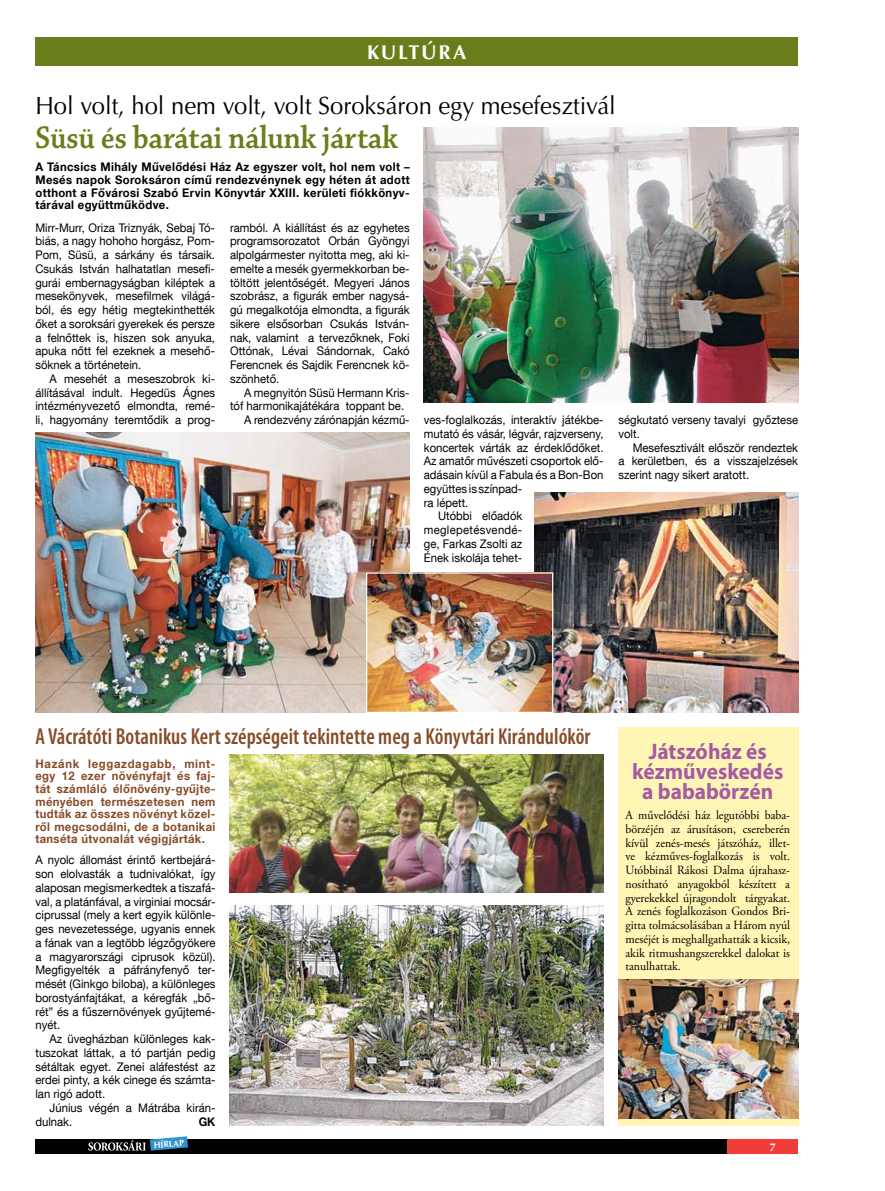
<style>
.page{position:relative;width:885px;height:1191px;background:#fff}
.page>*{position:absolute;margin:0;border:0;box-sizing:border-box;transform-origin:0 0}
.t1{font:33.5px "Chaparral Pro Semibold Subh";letter-spacing:.005em;color:#677e1a;scale:.92 1}
.t2{font:25px "Optima CE";color:#000;scale:.95 1}
.t3{font:600 condensed 23.12px "Myriad Pro";letter-spacing:.005em;color:#874c28;scale:.92 1}
.t4{font:700 22.5px/20px "Myriad Pro";color:#a45ba4;text-align:center;scale:.95 1}
.t5{font:700 20px "Optima CE";letter-spacing:.08em;color:#fff}
.t6{font:12.5px/13.8px "Adobe Garamond Pro";color:#000;text-align:justify;scale:.95 1}
.t7{font:11.88px/13.8px "Helvetica Neue LT Com";color:#000;text-align:justify;scale:.95 1}
.t8{font:700 11.88px/12.6px "Helvetica Neue LT Com";letter-spacing:.03em;color:#000;text-align:justify;scale:.95 1}
.t9{font:700 11.88px/12.6px "Helvetica Neue LT Com";letter-spacing:.03em;color:#874c28;text-align:justify;scale:.95 1}
.t10{font:11.88px "Helvetica Neue LT Com";letter-spacing:.025em;color:#000;scale:.95 1}
.t11{font:700 11.25px "Optima";color:#fff}
.t12{font:700 8.75px "Optima CE";color:#fff}
</style>
<div class="page">
<div style="left:35px;top:1139px;width:762px;height:14px;background:#000"></div>
<div style="left:726px;top:1139px;width:71px;height:14px;background:#f13d37"></div>
<svg style="left:88px;top:1136px;width:100px;height:14px"></svg>
<div style="left:35px;top:37px;width:762px;height:29px;background:#677e1a"></div>
<div style="left:617px;top:726px;width:180px;height:399px;background:#fff6b5"></div>
<img style="left:617px;top:979px;width:180px;height:139px">
<img style="left:229px;top:905px;width:374px;height:220px">
<img style="left:229px;top:754px;width:374px;height:139px">
<img style="left:423px;top:128px;width:374px;height:275px">
<img style="left:534px;top:493px;width:263px;height:220px">
<img style="left:35px;top:432px;width:374px;height:281px">
<img style="left:368px;top:574px;width:183px;height:137px">
<div style="left:366px;top:572px;width:187px;height:141px;border:1px solid #fff"></div>
<h3 class="t5" style="left:367px;top:40px;width:101px">KULTÚRA</h3>
<h2 class="t2" style="left:35px;top:90px;width:612px">Hol volt, hol nem volt, volt Soroksáron egy mesefesztivál</h2>
<h1 class="t1" style="left:35px;top:119px;width:395px">Süsü és barátai nálunk jártak</h1>
<p class="t8" style="left:35px;top:160px;width:395px">A Táncsics Mihály Művelődési Ház Az egyszer volt, hol nem volt – Mesés napok Soroksáron című rendezvénynek egy héten át adott otthont a Fővárosi Szabó Ervin Könyvtár XXIII. kerületi fiókkönyv&shy;tárával együttműködve.</p>
<p class="t7" style="left:35px;top:220px;width:190px">Mirr-Murr, Oriza Triznyák, Sebaj Tó&shy;biás, a nagy hohoho horgász, Pom-Pom, Süsü, a sárkány és társaik.<br>Csukás István halhatatlan mesefi&shy;gurái embernagyságban kiléptek a mesekönyvek, mesefilmek világá&shy;ból, és egy hétig megtekinthették őket a soroksári gyerekek és persze a felnőttek is, hiszen sok anyuka, apuka nőtt fel ezeknek a mesehő&shy;söknek a történetein.</p>
<p class="t7" style="left:35px;top:371px;width:190px;text-indent:14px">A mesehét a meseszobrok ki&shy;állításával indult. Hegedüs Ágnes intézményvezető elmondta, remé&shy;li, hagyomány teremtődik a prog-</p>
<p class="t7" style="left:230px;top:220px;width:190px">ramból. A kiállítást és az egyhetes programsorozatot Orbán Gyöngyi alpolgármester nyitotta meg, aki ki&shy;emelte a mesék gyermekkorban be&shy;töltött jelentőségét. Megyeri János szobrász, a figurák ember nagysá&shy;gú megalkotója elmondta, a figurák sikere elsősorban Csukás István&shy;nak, valamint a tervezőknek, Foki Ottónak, Lévai Sándornak, Cakó Ferencnek és Sajdik Ferencnek kö&shy;szönhető.</p>
<p class="t7" style="left:244px;top:385px;width:175px">A megnyitón Süsü Hermann Kris-</p>
<p class="t7" style="left:230px;top:399px;width:185px">tóf harmonikajátékára toppant be.</p>
<p class="t7" style="left:244px;top:413px;width:175px">A rendezvény zárónapján kézmű-</p>
<p class="t7" style="left:423px;top:413px;width:190px">ves-foglalkozás, interaktív játékbe-</p>
<p class="t7" style="left:423px;top:426px;width:190px">mutató és vásár, légvár, rajzverseny,</p>
<p class="t7" style="left:423px;top:440px;width:190px">koncertek várták az érdeklődőket.</p>
<p class="t7" style="left:423px;top:454px;width:190px">Az amatőr művészeti csoportok elő-</p>
<p class="t7" style="left:423px;top:468px;width:190px">adásain kívül a Fabula és a Bon-Bon</p>
<p class="t7" style="left:423px;top:481px;width:105px">együttes is színpad-</p>
<p class="t7" style="left:423px;top:495px;width:48px">ra lépett.</p>
<p class="t7" style="left:438px;top:509px;width:90px">Utóbbi előadók</p>
<p class="t10" style="left:423px;top:522px;width:105px">meglepetésvendé-</p>
<p class="t7" style="left:423px;top:536px;width:105px">ge, Farkas Zsolti az</p>
<p class="t7" style="left:423px;top:550px;width:105px">Ének iskolája tehet-</p>
<p class="t7" style="left:618px;top:413px;width:190px">ségkutató verseny tavalyi győztese volt.</p>
<p class="t7" style="left:618px;top:440px;width:190px;text-indent:14px">Mesefesztivált először rendeztek a kerületben, és a visszajelzések szerint nagy sikert aratott.</p>
<h3 class="t3" style="left:35px;top:723px;width:604px">A Vácrátóti Botanikus Kert szépségeit tekintette meg a Könyvtári Kirándulókör</h3>
<p class="t9" style="left:35px;top:757px;width:191px">Hazánk leggazdagabb, mint&shy;egy 12 ezer növényfajt és faj&shy;tát számláló élőnövény-gyűjte&shy;ményében természetesen nem tudták az összes növényt közel&shy;ről megcsodálni, de a botanikai tanséta útvonalát végigjárták.</p>
<p class="t7" style="left:35px;top:853px;width:191px">A nyolc állomást érintő kertbejárá&shy;son elolvasták a tudnivalókat, így alaposan megismerkedtek a tiszafá&shy;val, a platánfával, a virginiai mocsár&shy;ciprussal (mely a kert egyik különle&shy;ges nevezetessége, ugyanis ennek a fának van a legtöbb légzőgyökere a magyarországi ciprusok közül).<br>Megfigyelték a páfrányfenyő ter&shy;mését (Ginkgo biloba), a különleges borostyánfajtákat, a kéregfák „bő&shy;rét” és a fűszernövények gyűjtemé&shy;nyét.</p>
<p class="t7" style="left:35px;top:1031px;width:191px;text-indent:14px">Az üvegházban különleges kak&shy;tuszokat láttak, a tó partján pedig sétáltak egyet. Zenei aláfestést az erdei pinty, a kék cinege és számta&shy;lan rigó adott.</p>
<p class="t7" style="left:35px;top:1100px;width:191px;text-indent:14px">Június végén a Mátrába kirán&shy;dulnak.</p>
<p class="t8" style="left:199px;top:1114px;width:19px">GK</p>
<h3 class="t4" style="left:632px;top:741px;width:160px">Játszóház és kézműveskedés a bababörzén</h3>
<p class="t6" style="left:625px;top:808px;width:175px">A művelődési ház legutóbbi baba&shy;börzéjén az árusításon, csereberén kívül zenés-mesés játszóház, illet&shy;ve kézműves-foglalkozás is volt.<br>Utóbbinál Rákosi Dalma újrahasz&shy;nosítható anyagokból készített a gyerekekkel újragondolt tárgyakat.<br>A zenés foglalkozáson Gondos Bri&shy;gitta tolmácsolásában a Három nyúl meséjét is meghallgathatták a kicsik, akik ritmushangszerekkel dalokat is tanulhattak.</p>
<p class="t12" style="left:153px;top:1139px;width:32px;rotate:-5deg">HÍRLAP</p>
<p class="t11" style="left:769px;top:1140px;width:8px">7</p>
</div>
